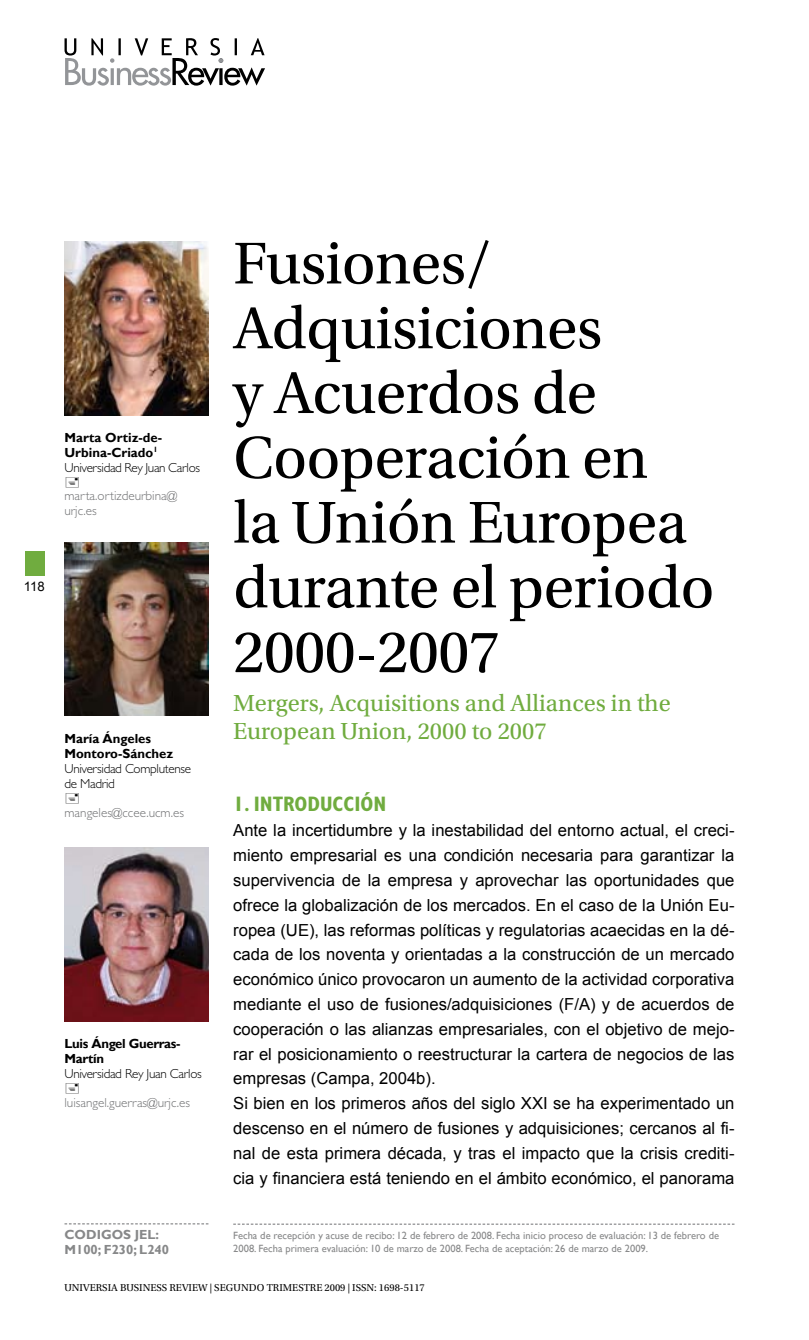
<style>
.page{position:relative;width:809px;height:1340px;background:#fff}
.page>*{position:absolute;margin:0;border:0;box-sizing:border-box;transform-origin:0 0}
.t1{font:62.12px/64.8px "Utopia Std";letter-spacing:-.01em;color:#000}
.t2{font:24.5px/28px "Utopia Std";color:#70ac3f}
.t3{font:700 condensed 21px "Gill Sans Std";color:#70ac3f}
.t4{font:16.62px/24.8px "Arial";color:#000}
.t5{font:300 13.12px/14.9px "Gill Sans Std";letter-spacing:-.025em;color:#000}
.t6{font:300 13.12px/14.9px "Gill Sans Std";color:#707173}
.t7{font:700 13.12px/14.9px "Gill Sans";color:#000}
.t8{font:700 13.12px/14.9px "Gill Sans";color:#878889}
.t9{font:700 13.12px/14.9px "Gill Sans";letter-spacing:-.025em;color:#000}
.t10{font:13.12px "Arial";color:#000}
.t11{font:10.5px/12.6px "Gill Sans";color:#878889}
.t12{font:10.5px "Utopia Std";color:#000}
</style>
<div class="page">
<div style="left:25px;top:551px;width:20px;height:24px;background:#70ac3f"></div>
<img style="left:64px;top:241px;width:144px;height:174px">
<svg style="left:233px;top:1223px;width:501px;height:1px"></svg>
<svg style="left:64px;top:1223px;width:144px;height:1px"></svg>
<img style="left:64px;top:542px;width:144px;height:173px">
<svg style="left:64px;top:38px;width:201px;height:48px"></svg>
<img style="left:64px;top:847px;width:144px;height:174px">
<p class="t10" style="left:24px;top:577px;width:22px">118</p>
<p class="t7" style="left:64px;top:430px;width:99px">Marta Ortiz-de-<br>Urbina-Criado<sup>1</sup></p>
<p class="t5" style="left:64px;top:460px;width:137px">Universidad Rey Juan Carlos</p>
<p class="t6" style="left:64px;top:489px;width:114px">marta.ortizdeurbina@ urjc.es</p>
<p class="t7" style="left:64px;top:731px;width:110px">María Ángeles<br>Montoro-Sánchez</p>
<p class="t5" style="left:64px;top:761px;width:128px">Universidad Complutense de Madrid</p>
<p class="t6" style="left:64px;top:805px;width:121px">mangeles@ccee.ucm.es</p>
<p class="t9" style="left:64px;top:1036px;width:118px">Luis Ángel Guerras-<br>Martín</p>
<p class="t5" style="left:64px;top:1066px;width:139px">Universidad Rey Juan Carlos</p>
<p class="t6" style="left:64px;top:1095px;width:127px">luisangel.guerras@urjc.es</p>
<p class="t8" style="left:64px;top:1227px;width:106px">CODIGOS JEL:<br>M100; F230; L240</p>
<h1 class="t1" style="left:233px;top:232px;width:482px">Fusiones/<br>Adquisiciones<br>y Acuerdos de<br>Cooperación en<br>la Unión Europea durante el periodo<br>2000-2007</h1>
<h2 class="t2" style="left:233px;top:690px;width:439px">Mergers, Acquisitions and Alliances in the<br>European Union, 2000 to 2007</h2>
<p class="t3" style="left:233px;top:791px;width:155px">1. INTRODUCCIÓN</p>
<p class="t4" style="left:233px;top:818px;width:503px">Ante la incertidumbre y la inestabilidad del entorno actual, el creci&shy;miento empresarial es una condición necesaria para garantizar la supervivencia de la empresa y aprovechar las oportunidades que ofrece la globalización de los mercados. En el caso de la Unión Eu&shy;ropea (UE), las reformas políticas y regulatorias acaecidas en la dé&shy;cada de los noventa y orientadas a la construcción de un mercado económico único provocaron un aumento de la actividad corporativa mediante el uso de fusiones/adquisiciones (F/A) y de acuerdos de cooperación o las alianzas empresariales, con el objetivo de mejo&shy;rar el posicionamiento o reestructurar la cartera de negocios de las empresas (Campa, 2004b).<br>Si bien en los primeros años del siglo XXI se ha experimentado un descenso en el número de fusiones y adquisiciones; cercanos al fi&shy;nal de esta primera década, y tras el impacto que la crisis crediti&shy;cia y financiera está teniendo en el ámbito económico, el panorama</p>
<p class="t11" style="left:233px;top:1229px;width:487px">Fecha de recepción y acuse de recibo: 12 de febrero de 2008. Fecha inicio proceso de evaluación: 13 de febrero de<br>2008. Fecha primera evaluación: 10 de marzo de 2008. Fecha de aceptación: 26 de marzo de 2009.</p>
<p class="t12" style="left:64px;top:1281px;width:362px">UNIVERSIA BUSINESS REVIEW | segundo TRIMESTRE 2009 | ISSN: 1698-5117</p>
</div>
